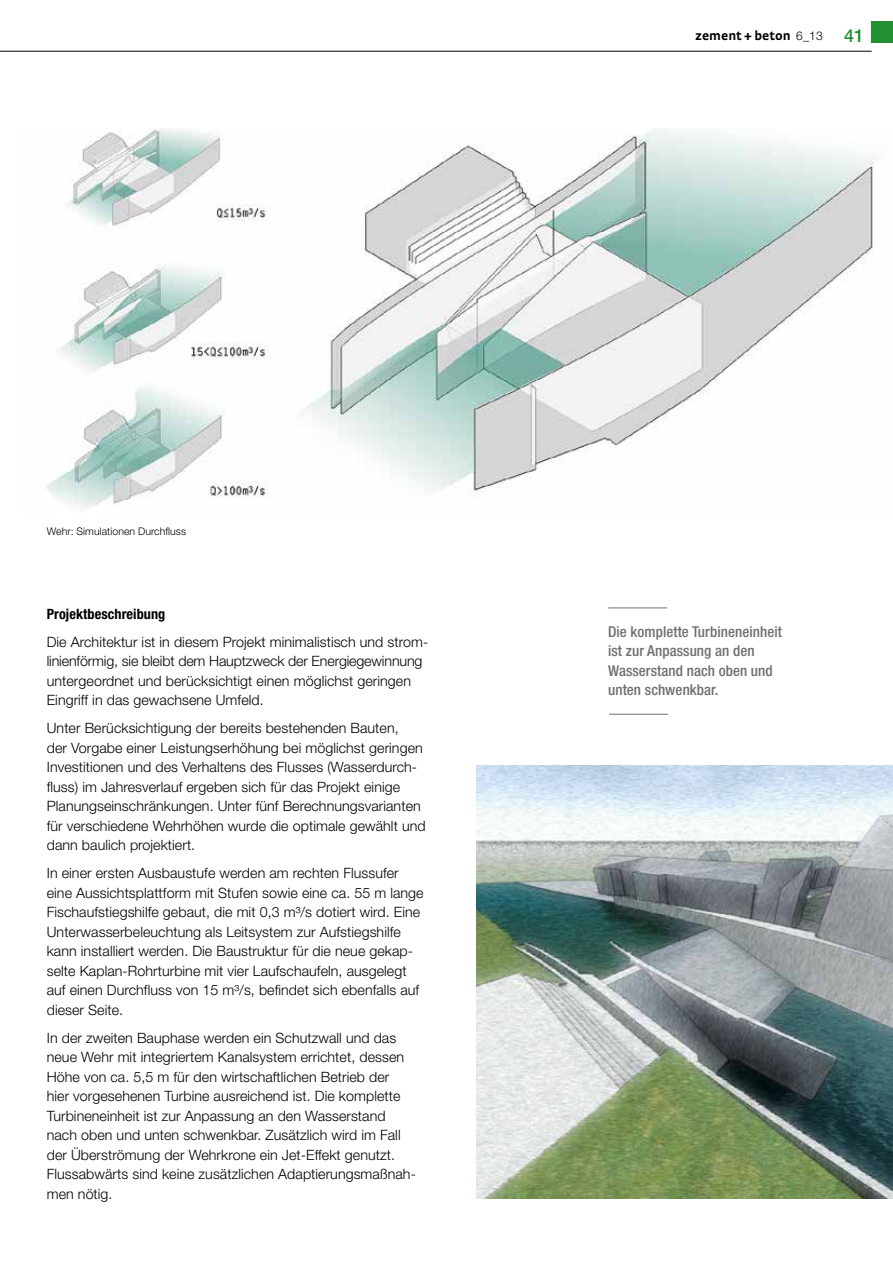
<style>
.page{position:relative;width:893px;height:1263px;background:#fff}
.page>*{position:absolute;margin:0;border:0;box-sizing:border-box;transform-origin:0 0}
.t1{font:500 condensed 15px/19.5px "Helvetica Neue LT";letter-spacing:.005em;color:#6f6f6e}
.t2{font:300 14.25px/19.5px "Helvetica Neue LT";letter-spacing:.005em;color:#000}
.t3{font:700 condensed 14.25px "Helvetica Neue LT";letter-spacing:.005em;color:#000}
.t4{font:700 13.5px "Strada";color:#000}
.t5{font:300 10.5px "Helvetica Neue LT";letter-spacing:.005em;color:#000}
.s1{font-family:"Helvetica Neue LT";font-weight:300;font-size:12px}
.s2{font-family:"Helvetica Neue LT";font-weight:500;font-size:18px;color:#229133}
</style>
<div class="page">
<div style="left:872px;top:21px;width:21px;height:22px;background:#229133"></div>
<hr style="left:0;top:51px;width:872px;height:1px;background:#000">
<hr style="left:608px;top:608px;width:59px;height:1px;background:#6f6f6e">
<hr style="left:609px;top:714px;width:59px;height:1px;background:#6f6f6e">
<img style="left:476px;top:765px;width:417px;height:434px">
<img style="left:47px;top:128px;width:829px;height:381px">
<p class="t4" style="left:695px;top:27px;width:170px">zement + beton <span class="s1">6_13</span> <span class="s2">41</span></p>
<p class="t5" style="left:47px;top:525px;width:141px">Wehr: Simulationen Durchfluss</p>
<p class="t3" style="left:47px;top:605px;width:120px">Projektbeschreibung</p>
<p class="t2" style="left:47px;top:632px;width:383px">Die Architektur ist in diesem Projekt minimalistisch und strom&shy;linienförmig, sie bleibt dem Hauptzweck der Energiegewinnung untergeordnet und berücksichtigt einen möglichst geringen Eingriff in das gewachsene Umfeld.</p>
<p class="t2" style="left:47px;top:718px;width:380px">Unter Berücksichtigung der bereits bestehenden Bauten,<br>der Vorgabe einer Leistungserhöhung bei möglichst geringen Investitionen und des Verhaltens des Flusses (Wasserdurch&shy;fluss) im Jahresverlauf ergeben sich für das Projekt einige Planungseinschränkungen. Unter fünf Berechnungsvarianten für verschiedene Wehrhöhen wurde die optimale gewählt und dann baulich projektiert.</p>
<p class="t2" style="left:47px;top:863px;width:378px">In einer ersten Ausbaustufe werden am rechten Flussufer eine Aussichtsplattform mit Stufen sowie eine ca. 55 m lange Fischaufstiegshilfe gebaut, die mit 0,3 m³/s dotiert wird. Eine Unterwasserbeleuchtung als Leitsystem zur Aufstiegshilfe kann installiert werden. Die Baustruktur für die neue gekap&shy;selte Kaplan-Rohrturbine mit vier Laufschaufeln, ausgelegt auf einen Durchfluss von 15 m³/s, befindet sich ebenfalls auf dieser Seite.</p>
<p class="t2" style="left:47px;top:1028px;width:371px">In der zweiten Bauphase werden ein Schutzwall und das neue Wehr mit integriertem Kanalsystem errichtet, dessen Höhe von ca. 5,5 m für den wirtschaftlichen Betrieb der<br>hier vorgesehenen Turbine ausreichend ist. Die komplette Turbineneinheit ist zur Anpassung an den Wasserstand nach oben und unten schwenkbar. Zusätzlich wird im Fall der Überströmung der Wehrkrone ein Jet-Effekt genutzt.<br>Flussabwärts sind keine zusätzlichen Adaptierungsmaßnah&shy;men nötig.</p>
<p class="t1" style="left:608px;top:621px;width:175px">Die komplette Turbineneinheit ist zur Anpassung an den<br>Wasserstand nach oben und unten schwenkbar.</p>
</div>
